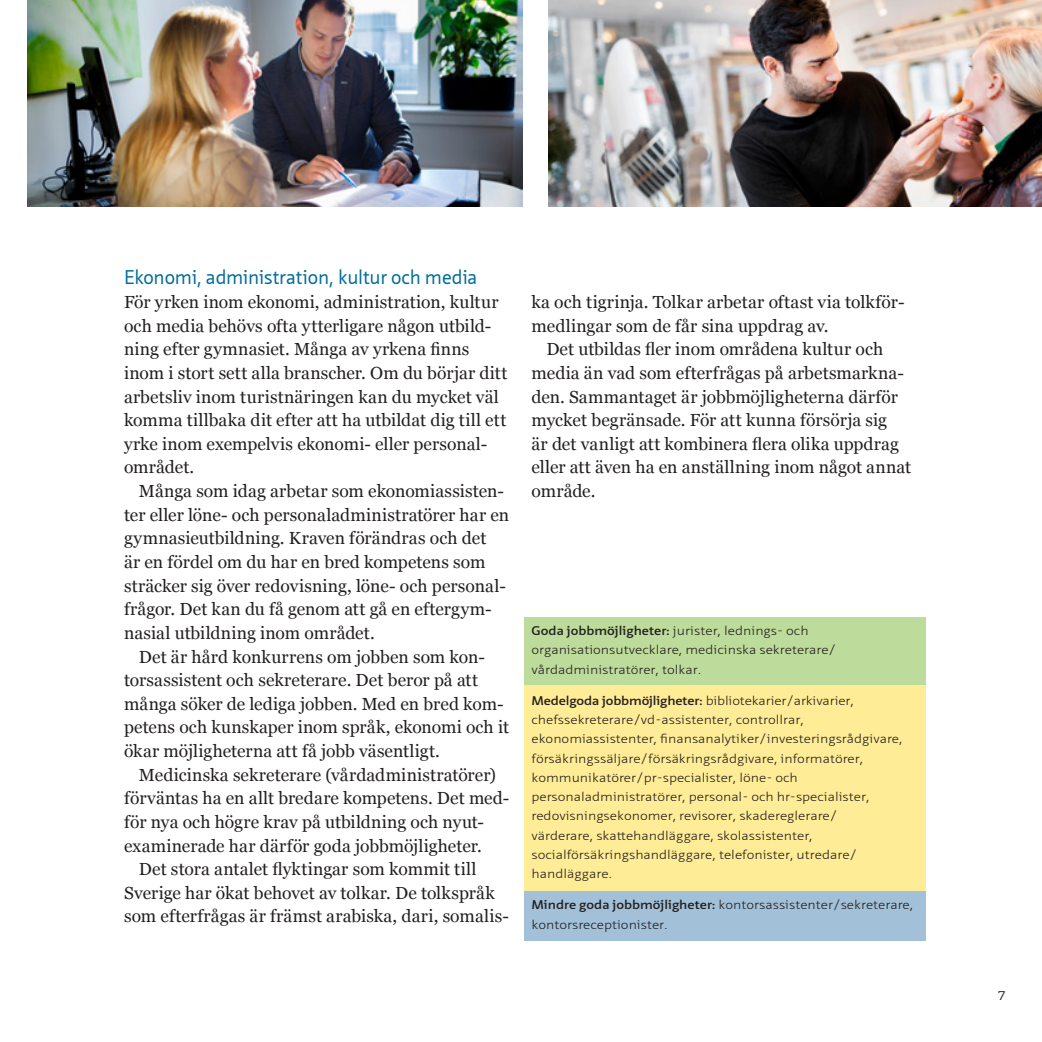
<style>
.page{position:relative;width:1042px;height:1042px;background:#fff}
.page>*{position:absolute;margin:0;border:0;box-sizing:border-box;transform-origin:0 0}
.Brödtext{font:19.25px "Neue Sans Pro";letter-spacing:-.01em;color:#006d99}
.Brödtext-2{font:17.5px/23.6px "Georgia";letter-spacing:.005em;color:#231f20}
.Brödtext-3{font:300 12.25px/19.2px "Neue Sans Pro";color:#231f20;scale:1.17 1}
.t1{font:12.25px "Neue Sans Pro";color:#231f20}
.s1{font-weight:600}
</style>
<div class="page">
<img style="left:28px;top:0;width:495px;height:207px">
<img style="left:549px;top:0;width:493px;height:207px">
<div style="left:524px;top:617px;width:401px;height:68px;background:#bddc9b"></div>
<div style="left:524px;top:890px;width:401px;height:51px;background:#a2c1d8"></div>
<div style="left:524px;top:685px;width:401px;height:205px;background:#ffec96"></div>
<p class="Brödtext" style="left:124px;top:265px;width:355px">Ekonomi, administration, kultur och media</p>
<p class="Brödtext-2" style="left:124px;top:291px;width:385px">För yrken inom ekonomi, administration, kultur och media behövs ofta ytterligare någon utbild&shy;ning efter gymnasiet. Många av yrkena finns inom i stort sett alla branscher. Om du börjar ditt arbetsliv inom turistnäringen kan du mycket väl komma tillbaka dit efter att ha utbildat dig till ett yrke inom exempelvis ekonomi- eller personal&shy;området.</p>
<p class="Brödtext-2" style="left:124px;top:480px;width:387px;text-indent:15px">Många som idag arbetar som ekonomiassisten&shy;ter eller löne- och personaladministratörer har en gymnasieutbildning. Kraven förändras och det<br>är en fördel om du har en bred kompetens som sträcker sig över redovisning, löne- och personal&shy;frågor. Det kan du få genom att gå en eftergym&shy;nasial utbildning inom området.</p>
<p class="Brödtext-2" style="left:124px;top:645px;width:386px;text-indent:15px">Det är hård konkurrens om jobben som kon&shy;torsassistent och sekreterare. Det beror på att många söker de lediga jobben. Med en bred kom&shy;petens och kunskaper inom språk, ekonomi och it ökar möjligheterna att få jobb väsentligt.</p>
<p class="Brödtext-2" style="left:124px;top:763px;width:387px;text-indent:15px">Medicinska sekreterare (vårdadministratörer) förväntas ha en allt bredare kompetens. Det med&shy;för nya och högre krav på utbildning och nyut&shy;examinerade har därför goda jobbmöjligheter.</p>
<p class="Brödtext-2" style="left:124px;top:858px;width:386px;text-indent:15px">Det stora antalet flyktingar som kommit till<br>Sverige har ökat behovet av tolkar. De tolkspråk som efterfrågas är främst arabiska, dari, somalis-</p>
<p class="Brödtext-2" style="left:531px;top:291px;width:375px">ka och tigrinja. Tolkar arbetar oftast via tolkför&shy;medlingar som de får sina uppdrag av.</p>
<p class="Brödtext-2" style="left:531px;top:338px;width:381px;text-indent:15px">Det utbildas fler inom områdena kultur och media än vad som efterfrågas på arbetsmarkna&shy;den. Sammantaget är jobbmöjligheterna därför mycket begränsade. För att kunna försörja sig<br>är det vanligt att kombinera flera olika uppdrag eller att även ha en anställning inom något annat område.</p>
<p class="Brödtext-3" style="left:531px;top:621px;width:262px"><span class="s1">Goda jobbmöjligheter:</span> jurister, lednings- och organisationsutvecklare, medicinska sekreterare/ vårdadministratörer, tolkar.</p>
<p class="Brödtext-3" style="left:531px;top:690px;width:319px"><span class="s1">Medelgoda jobbmöjligheter:</span> bibliotekarier/arkivarier, chefssekreterare/vd-assistenter, controllrar, ekonomiassistenter, finansanalytiker/investeringsrådgivare, försäkringssäljare/försäkringsrådgivare, informatörer, kommunikatörer/pr-specialister, löne- och personaladministratörer, personal- och hr-specialister, redovisningsekonomer, revisorer, skadereglerare/<br>värderare, skattehandläggare, skolassistenter, socialförsäkringshandläggare, telefonister, utredare/ handläggare.</p>
<p class="Brödtext-3" style="left:531px;top:895px;width:328px"><span class="s1">Mindre goda jobbmöjligheter:</span> kontorsassistenter/sekreterare, kontorsreceptionister.</p>
<p class="t1" style="left:998px;top:988px;width:9px">7</p>
</div>
